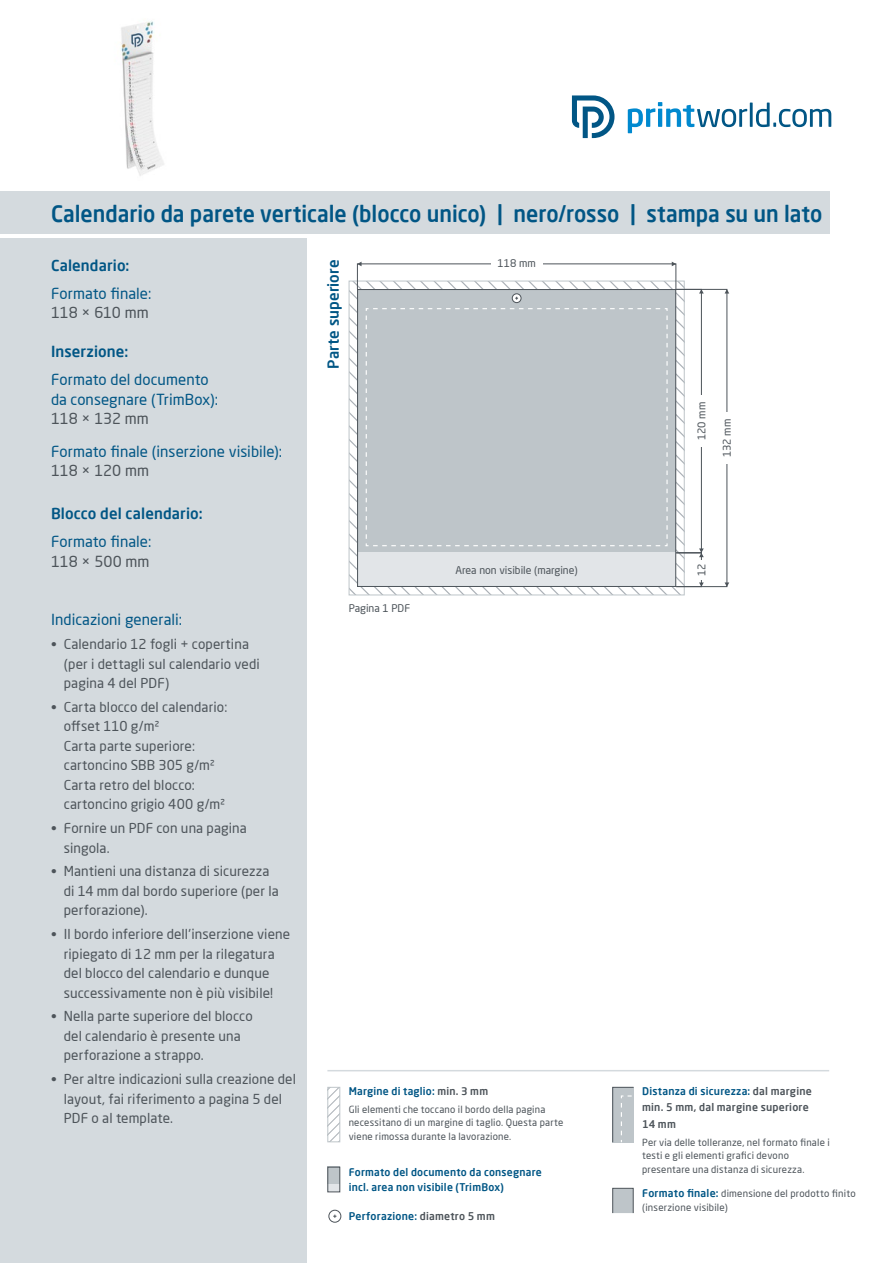
<style>
.page{position:relative;width:893px;height:1263px;background:#fff}
.page>*{position:absolute;margin:0;border:0;box-sizing:border-box;transform-origin:0 0}
.t1{font:500 22.5px "Neo Sans Pro";color:#015685;scale:.95 1}
.t2{font:15px/19.5px "Neo Sans Pro";color:#015685}
.t3{font:500 15px "Neo Sans Pro";letter-spacing:.01em;color:#015685}
.t4{font:15px "Neo Sans Pro";letter-spacing:-.01em;color:#4d545a}
.t5{font:13.5px/19.5px "Neo Sans Pro";letter-spacing:.01em;color:#4d545a}
.t6{font:500 10.5px/15px "Neo Sans Pro";letter-spacing:.025em;color:#015685}
.t7{font:500 10.5px/16.5px "Neo Sans Pro";letter-spacing:.025em;color:#4d545a}
.t8{font:10.5px "Neo Sans Pro";color:#4d545a}
.t9{font:9.75px/13.5px "Neo Sans Pro";letter-spacing:.02em;color:#4d545a}
.s1{color:#4d545a}
.s2{color:#015685}
.s3{font-weight:500;font-size:10.5px;color:#015685}
</style>
<div class="page">
<svg style="left:612px;top:1086px;width:22px;height:57px"></svg>
<hr style="left:327px;top:1070px;width:502px;height:1px;background:#d4dade">
<svg style="left:628px;top:102px;width:203px;height:31px"></svg>
<svg style="left:572px;top:96px;width:42px;height:42px"></svg>
<div style="left:0;top:238px;width:306px;height:1025px;background:#d4dade"></div>
<div style="left:0;top:191px;width:829px;height:43px;background:#d4dade"></div>
<div style="left:612px;top:1188px;width:22px;height:25px;background:#bec5c9;border:1px solid #4d545a"></div>
<div style="left:327px;top:1184px;width:13px;height:8px;background:#e2e5e8"></div>
<div style="left:328px;top:1210px;width:13px;height:12px;border:1px solid #4d545a;border-radius:50%"></div>
<div style="left:327px;top:1167px;width:13px;height:17px;background:#bec5c9"></div>
<div style="left:327px;top:1167px;width:13px;height:25px;border:1px solid #4d545a"></div>
<svg style="left:329px;top:1089px;width:9px;height:51px"></svg>
<div style="left:327px;top:1087px;width:13px;height:55px;border:1px solid #bec5c9"></div>
<div style="left:676px;top:289px;width:26px;height:264px;border:1px solid #4d545a"></div>
<svg style="left:699px;top:289px;width:5px;height:4px"></svg>
<svg style="left:725px;top:289px;width:4px;height:4px"></svg>
<svg style="left:699px;top:548px;width:5px;height:9px"></svg>
<svg style="left:699px;top:582px;width:5px;height:5px"></svg>
<svg style="left:725px;top:582px;width:4px;height:5px"></svg>
<div style="left:697px;top:395px;width:9px;height:52px;background:#fff"></div>
<svg style="left:357px;top:262px;width:5px;height:4px"></svg>
<svg style="left:672px;top:262px;width:4px;height:4px"></svg>
<svg style="left:349px;top:281px;width:335px;height:314px"></svg>
<div style="left:365px;top:308px;width:303px;height:239px;background:#bec5c9"></div>
<img style="left:120px;top:21px;width:44px;height:155px">
<h1 class="t1" style="left:51px;top:200px;width:813px">Calendario da parete verticale (blocco unico) | nero/rosso | stampa su un lato</h1>
<p class="t3" style="left:51px;top:256px;width:80px">Calendario:</p>
<p class="t2" style="left:51px;top:283px;width:102px">Formato finale:</p>
<p class="t4" style="left:51px;top:304px;width:99px">118 × 610 mm</p>
<p class="t3" style="left:51px;top:342px;width:79px">Inserzione:</p>
<p class="t2" style="left:51px;top:370px;width:169px">Formato del documento da consegnare (TrimBox):</p>
<p class="t4" style="left:51px;top:410px;width:99px">118 × 132 mm</p>
<p class="t2" style="left:51px;top:441px;width:233px">Formato finale (inserzione visibile):</p>
<p class="t4" style="left:51px;top:461px;width:100px">118 × 120 mm</p>
<p class="t3" style="left:51px;top:504px;width:153px">Blocco del calendario:</p>
<p class="t2" style="left:51px;top:532px;width:102px">Formato finale:</p>
<p class="t4" style="left:51px;top:552px;width:100px">118 × 500 mm</p>
<p class="t2" style="left:51px;top:610px;width:133px">Indicazioni generali:</p>
<p class="t5" style="left:64px;top:634px;width:198px;text-indent:-13px">• Calendario 12 fogli + copertina (per i dettagli sul calendario vedi pagina 4 del PDF)</p>
<p class="t5" style="left:64px;top:697px;width:165px;text-indent:-13px">• Carta blocco del calendario: offset 110 g/m²<br>Carta parte superiore: cartoncino SBB 305 g/m²<br>Carta retro del blocco: cartoncino grigio 400 g/m²</p>
<p class="t5" style="left:64px;top:818px;width:185px;text-indent:-13px">• Fornire un PDF con una pagina singola.</p>
<p class="t5" style="left:64px;top:861px;width:216px;text-indent:-13px">• Mantieni una distanza di sicurezza di 14 mm dal bordo superiore (per la perforazione).</p>
<p class="t5" style="left:51px;top:924px;width:241px;text-align:center">• Il bordo inferiore dell'inserzione viene ripiegato di 12 mm per la rilegatura<br>del blocco del calendario e dunque successivamente non è più visibile!</p>
<p class="t5" style="left:64px;top:1006px;width:190px;text-indent:-13px">• Nella parte superiore del blocco del calendario è presente una perforazione a strappo.</p>
<p class="t5" style="left:64px;top:1069px;width:234px;text-indent:-13px">• Per altre indicazioni sulla creazione del layout, fai riferimento a pagina 5 del<br>PDF o al template.</p>
<p class="t3" style="left:324px;top:369px;width:111px;rotate:-90deg">Parte superiore</p>
<p class="t8" style="left:497px;top:257px;width:40px">118 mm</p>
<p class="t8" style="left:349px;top:602px;width:63px">Pagina 1 PDF</p>
<p class="t8" style="left:456px;top:563px;width:124px">Area non visibile (margine)</p>
<p class="t6" style="left:349px;top:1083px;width:141px">Margine di taglio: <span class="s1">min. 3 mm</span></p>
<p class="t9" style="left:349px;top:1102px;width:216px">Gli elementi che toccano il bordo della pagina necessitano di un margine di taglio. Questa parte viene rimossa durante la lavorazione.</p>
<p class="t6" style="left:349px;top:1164px;width:195px">Formato del documento da consegnare incl. area non visibile (TrimBox)</p>
<p class="t6" style="left:349px;top:1208px;width:148px">Perforazione: <span class="s1">diametro 5 mm</span></p>
<p class="t8" style="left:695px;top:440px;width:40px;rotate:-90deg">120 mm</p>
<p class="t8" style="left:721px;top:457px;width:40px;rotate:-90deg">132 mm</p>
<p class="t8" style="left:695px;top:576px;width:14px;rotate:-90deg">12</p>
<p class="t7" style="left:642px;top:1082px;width:171px"><span class="s2">Distanza di sicurezza:</span> dal margine min. 5 mm, dal margine superiore<br>14 mm</p>
<p class="t9" style="left:642px;top:1135px;width:189px">Per via delle tolleranze, nel formato finale i testi e gli elementi grafici devono presentare una distanza di sicurezza.</p>
<p class="t9" style="left:642px;top:1186px;width:215px"><span class="s3">Formato finale:</span> dimensione del prodotto finito (inserzione visibile)</p>
</div>
